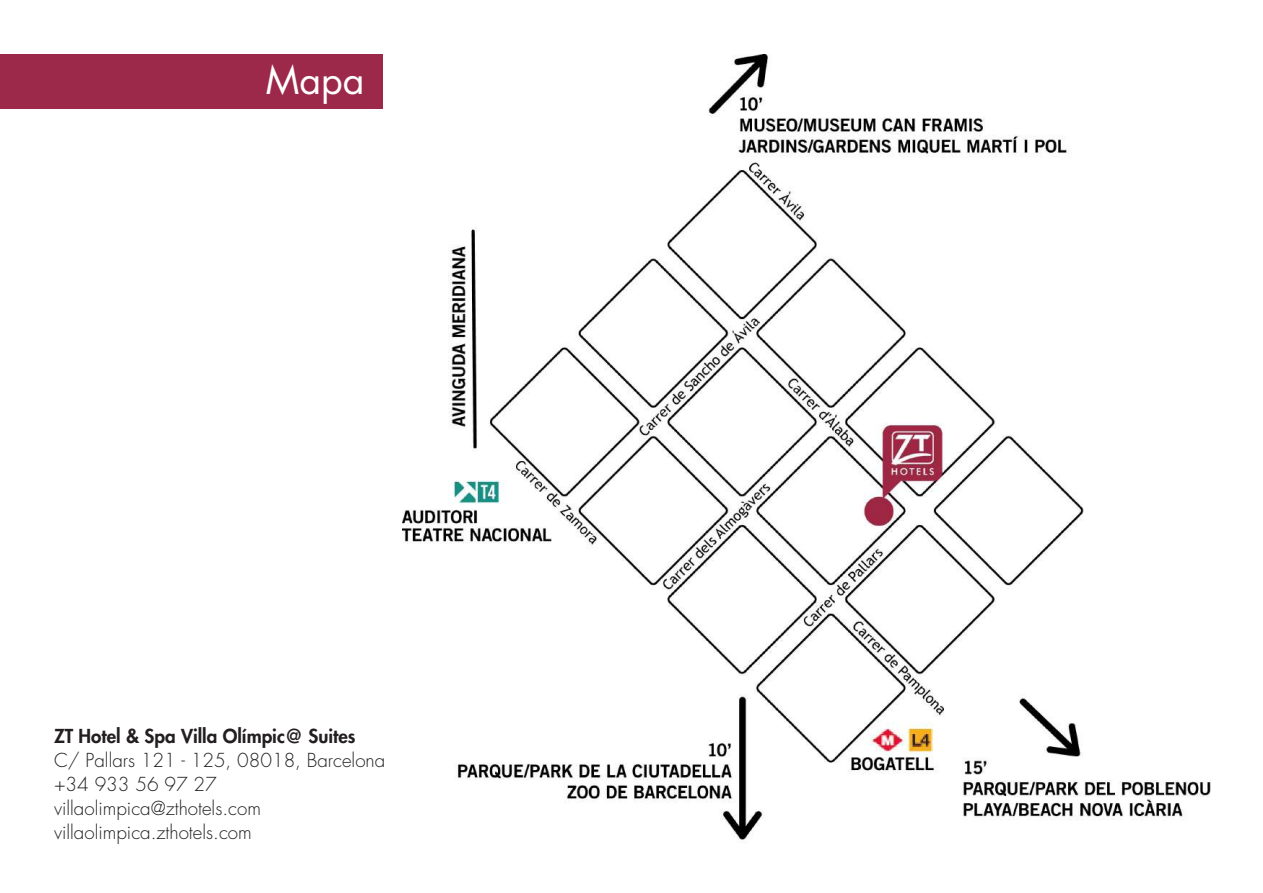
<style>
.page{position:relative;width:1263px;height:893px;background:#fff}
.page>*{position:absolute;margin:0;border:0;box-sizing:border-box;transform-origin:0 0}
.t1{font:37.5px "Futura Std";color:#fff}
.t2{font:300 18.75px/24px "Futura Std";color:#231f20}
.t3{font:800 18.75px "Futura Std";color:#231f20}
</style>
<div class="page">
<div style="left:0;top:54px;width:383px;height:54px;background:#9c2949"></div>
<img style="left:403px;top:54px;width:807px;height:789px">
<h1 class="t1" style="left:266px;top:57px;width:100px">Mapa</h1>
<p class="t3" style="left:54px;top:724px;width:303px">ZT Hotel &amp; Spa Villa Olímpic@ Suites</p>
<p class="t2" style="left:54px;top:749px;width:333px">C/ Pallars 121 - 125, 08018, Barcelona +34 933 56 97 27 villaolimpica@zthotels.com villaolimpica.zthotels.com</p>
</div>
